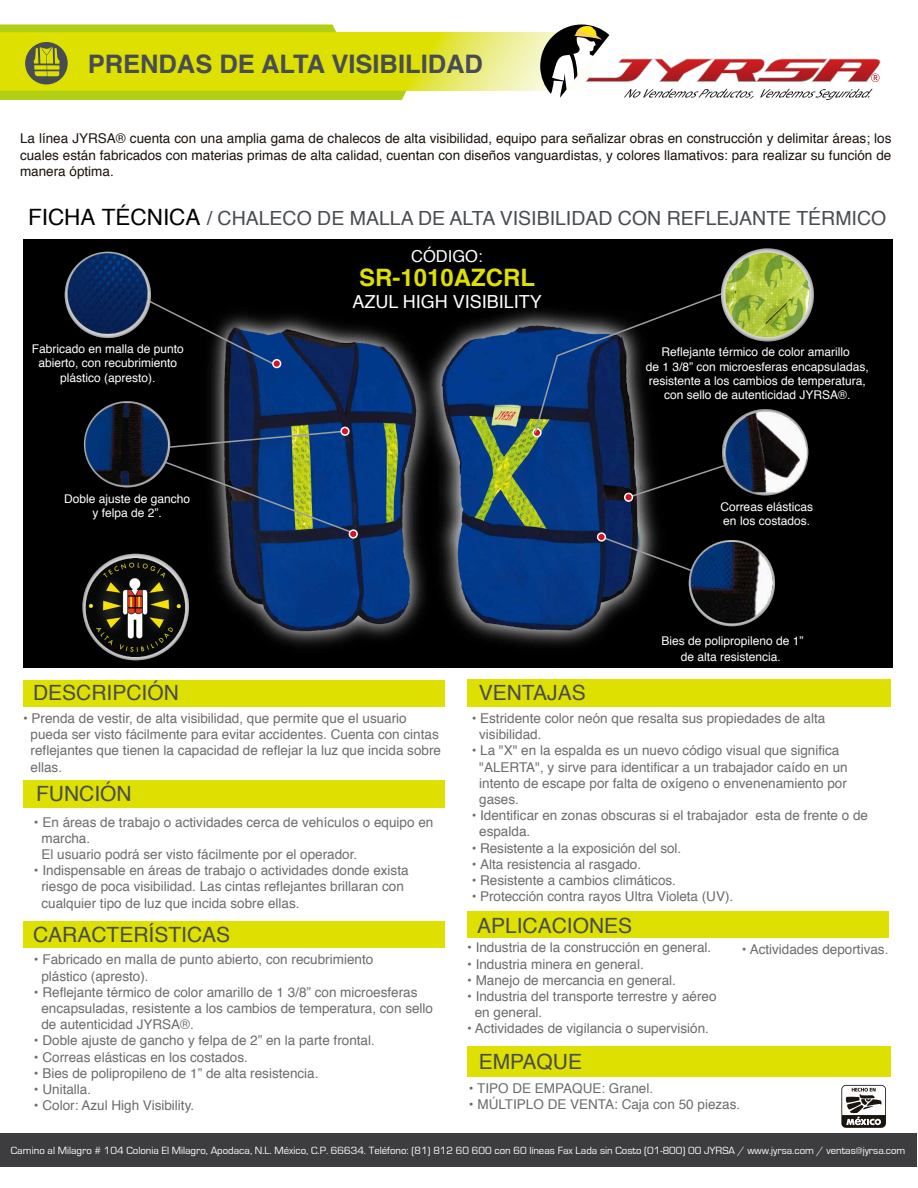
<style>
.page{position:relative;width:918px;height:1188px;background:#fff}
.page>*{position:absolute;margin:0;border:0;box-sizing:border-box;transform-origin:0 0}
.t1{font:700 25.5px "Helvetica";color:#484d52}
.t2{font:700 24px "Helvetica";color:#dde000}
.t3{font:21px "Helvetica";color:#494c51}
.t4{font:19.5px "Helvetica";color:#494c51}
.t5{font:18px "Helvetica";color:#fff}
.t6{font:16.5px "Helvetica";color:#fff}
.t7{font:13.5px/16.2px "Helvetica";color:#6c6c6d}
.t8{font:13.5px/16.5px "Helvetica";color:#1a140f;text-align:justify}
.t9{font:12px/14.4px "Helvetica";color:#fff;text-align:center}
.t10{font:10.8px "Eurostile";color:#fff}
.s1{font-size:22.5px;color:#010101}
</style>
<div class="page">
<div style="left:23px;top:239px;width:869px;height:429px;background:#000"></div>
<img style="left:275px;top:316px;width:68px;height:330px">
<img style="left:210px;top:321px;width:205px;height:320px">
<img style="left:415px;top:311px;width:243px;height:334px">
<img style="left:436px;top:317px;width:207px;height:319px">
<svg style="left:148px;top:301px;width:127px;height:65px"></svg>
<svg style="left:132px;top:430px;width:220px;height:104px"></svg>
<svg style="left:627px;top:448px;width:146px;height:51px"></svg>
<svg style="left:600px;top:535px;width:125px;height:51px"></svg>
<div style="left:341px;top:427px;width:8px;height:8px;background:#d4141e;border-radius:50%"></div>
<div style="left:340px;top:427px;width:10px;height:9px;border:2px solid #fff;border-radius:50%"></div>
<div style="left:349px;top:530px;width:8px;height:8px;background:#d4141e;border-radius:50%"></div>
<div style="left:349px;top:529px;width:9px;height:10px;border:2px solid #fff;border-radius:50%"></div>
<div style="left:273px;top:360px;width:8px;height:7px;background:#d4141e;border-radius:50%"></div>
<div style="left:272px;top:359px;width:9px;height:9px;border:2px solid #fff;border-radius:50%"></div>
<div style="left:625px;top:493px;width:7px;height:8px;background:#d4141e;border-radius:50%"></div>
<div style="left:624px;top:493px;width:9px;height:9px;border:2px solid #fff;border-radius:50%"></div>
<div style="left:598px;top:533px;width:7px;height:8px;background:#d4141e;border-radius:50%"></div>
<div style="left:597px;top:532px;width:9px;height:10px;border:2px solid #fff;border-radius:50%"></div>
<div style="left:532px;top:428px;width:10px;height:9px;border:2px solid #fff;border-radius:50%"></div>
<svg style="left:689px;top:540px;width:86px;height:86px"></svg>
<svg style="left:722px;top:409px;width:86px;height:86px"></svg>
<svg style="left:84px;top:401px;width:86px;height:86px"></svg>
<svg style="left:65px;top:252px;width:86px;height:86px"></svg>
<img style="left:691px;top:542px;width:81px;height:80px">
<img style="left:85px;top:403px;width:82px;height:82px">
<img style="left:67px;top:254px;width:81px;height:80px">
<img style="left:725px;top:413px;width:82px;height:79px">
<svg style="left:82px;top:554px;width:107px;height:106px"></svg>
<img style="left:83px;top:558px;width:106px;height:98px">
<svg style="left:533px;top:287px;width:203px;height:148px"></svg>
<svg style="left:0;top:32px;width:540px;height:59px;background:#dfe21c"></svg>
<svg style="left:0;top:24px;width:336px;height:8px;background:#b6d225"></svg>
<svg style="left:0;top:91px;width:406px;height:9px;background:#b2cf18"></svg>
<div style="left:0;top:1133px;width:917px;height:34px;background:#3d3d3f"></div>
<div style="left:23px;top:780px;width:421px;height:28px;background:#dde000"></div>
<div style="left:467px;top:679px;width:423px;height:28px;background:#dde000"></div>
<div style="left:467px;top:1047px;width:423px;height:30px;background:#dde000"></div>
<div style="left:23px;top:921px;width:421px;height:27px;background:#dde000"></div>
<div style="left:467px;top:911px;width:421px;height:26px;background:#dde000"></div>
<svg style="left:841px;top:1085px;width:45px;height:43px"></svg>
<div style="left:23px;top:680px;width:421px;height:26px;background:#dde000"></div>
<svg style="left:540px;top:24px;width:341px;height:76px"></svg>
<svg style="left:25px;top:42px;width:43px;height:43px;background:#929628"></svg>
<svg style="left:721px;top:248px;width:93px;height:93px"></svg>
<img style="left:725px;top:253px;width:85px;height:84px;border-radius:42px">
<h1 class="t1" style="left:88px;top:43px;width:397px">PRENDAS DE ALTA VISIBILIDAD</h1>
<p class="t8" style="left:20px;top:131px;width:873px">La línea JYRSA® cuenta con una amplia gama de chalecos de alta visibilidad, equipo para señalizar obras en construcción y delimitar áreas; los cuales están fabricados con materias primas de alta calidad, cuentan con diseños vanguardistas, y colores llamativos: para realizar su función de manera óptima.</p>
<h3 class="t4" style="left:28px;top:203px;width:860px"><span class="s1">FICHA TÉCNICA</span> / CHALECO DE MALLA DE ALTA VISIBILIDAD CON REFLEJANTE TÉRMICO</h3>
<p class="t6" style="left:411px;top:243px;width:73px">CÓDIGO:</p>
<p class="t9" style="left:32px;top:342px;width:154px">Fabricado en malla de punto abierto, con recubrimiento plástico (apresto).</p>
<h2 class="t2" style="left:359px;top:258px;width:178px">SR-1010AZCRL</h2>
<h3 class="t5" style="left:352px;top:288px;width:191px">AZUL HIGH VISIBILITY</h3>
<p class="t9" style="left:646px;top:345px;width:224px">Reflejante térmico de color amarillo<br>de 1 3/8” con microesferas encapsuladas, resistente a los cambios de temperatura, con sello de autenticidad JYRSA®.</p>
<p class="t9" style="left:64px;top:492px;width:128px">Doble ajuste de gancho y felpa de 2”.</p>
<p class="t9" style="left:720px;top:500px;width:94px;text-align:left">Correas elásticas en los costados.</p>
<h3 class="t3" style="left:33px;top:677px;width:147px">DESCRIPCIÓN</h3>
<p class="t7" style="left:31px;top:711px;width:412px;text-indent:-8px">• Prenda de vestir, de alta visibilidad, que permite que el usuario pueda ser visto fácilmente para evitar accidentes. Cuenta con cintas reflejantes que tienen la capacidad de reflejar la luz que incida sobre ellas.</p>
<h3 class="t3" style="left:36px;top:778px;width:97px">FUNCIÓN</h3>
<p class="t7" style="left:41px;top:814px;width:393px;text-indent:-8px">• En áreas de trabajo o actividades cerca de vehículos o equipo en marcha.<br>El usuario podrá ser visto fácilmente por el operador.</p>
<p class="t7" style="left:41px;top:863px;width:369px;text-indent:-8px">• Indispensable en áreas de trabajo o actividades donde exista riesgo de poca visibilidad. Las cintas reflejantes brillaran con cualquier tipo de luz que incida sobre ellas.</p>
<h3 class="t3" style="left:479px;top:677px;width:108px">VENTAJAS</h3>
<p class="t9" style="left:662px;top:634px;width:144px;line-height:15.5px">Bies de polipropileno de 1” de alta resistencia.</p>
<p class="t7" style="left:479px;top:711px;width:348px;text-indent:-8px">• Estridente color neón que resalta sus propiedades de alta visibilidad.</p>
<p class="t7" style="left:479px;top:743px;width:370px;text-indent:-8px">• La "X" en la espalda es un nuevo código visual que significa "ALERTA", y sirve para identificar a un trabajador caído en un intento de escape por falta de oxígeno o envenenamiento por gases.</p>
<p class="t7" style="left:479px;top:808px;width:390px;text-indent:-8px">• Identificar en zonas obscuras si el trabajador esta de frente o de espalda.</p>
<p class="t7" style="left:472px;top:840px;width:211px">• Resistente a la exposición del sol.</p>
<p class="t7" style="left:472px;top:856px;width:171px">• Alta resistencia al rasgado.</p>
<p class="t7" style="left:472px;top:873px;width:206px">• Resistente a cambios climáticos.</p>
<p class="t7" style="left:472px;top:889px;width:263px">• Protección contra rayos Ultra Violeta (UV).</p>
<h3 class="t3" style="left:33px;top:918px;width:199px">CARACTERÍSTICAS</h3>
<h3 class="t3" style="left:477px;top:909px;width:157px">APLICACIONES</h3>
<p class="t7" style="left:467px;top:940px;width:246px">• Industria de la construcción en general.</p>
<p class="t7" style="left:467px;top:956px;width:178px">• Industria minera en general.</p>
<p class="t7" style="left:467px;top:972px;width:210px">• Manejo de mercancia en general.</p>
<p class="t7" style="left:475px;top:989px;width:243px;text-indent:-8px">• Industria del transporte terrestre y aéreo en general.</p>
<p class="t7" style="left:467px;top:1021px;width:243px">• Actividades de vigilancia o supervisión.</p>
<p class="t7" style="left:742px;top:941px;width:148px">• Actividades deportivas.</p>
<p class="t7" style="left:41px;top:952px;width:333px;text-indent:-8px">• Fabricado en malla de punto abierto, con recubrimiento plástico (apresto).</p>
<p class="t7" style="left:41px;top:984px;width:393px;text-indent:-8px">• Reflejante térmico de color amarillo de 1 3/8” con microesferas encapsuladas, resistente a los cambios de temperatura, con sello de autenticidad JYRSA®.</p>
<p class="t7" style="left:34px;top:1033px;width:342px">• Doble ajuste de gancho y felpa de 2” en la parte frontal.</p>
<p class="t7" style="left:34px;top:1049px;width:216px">• Correas elásticas en los costados.</p>
<p class="t7" style="left:34px;top:1065px;width:286px">• Bies de polipropileno de 1” de alta resistencia.</p>
<p class="t7" style="left:34px;top:1082px;width:59px">• Unitalla.</p>
<p class="t7" style="left:34px;top:1098px;width:162px">• Color: Azul High Visibility.</p>
<h3 class="t3" style="left:479px;top:1046px;width:105px">EMPAQUE</h3>
<p class="t7" style="left:469px;top:1080px;width:186px">• TIPO DE EMPAQUE: Granel.</p>
<p class="t7" style="left:469px;top:1096px;width:273px">• MÚLTIPLO DE VENTA: Caja con 50 piezas.</p>
<p class="t10" style="left:11px;top:1144px;width:896px">Camino al Milagro # 104 Colonia El Milagro, Apodaca, N.L. México, C.P. 66634. Teléfono: (81) 812 60 600 con 60 líneas Fax Lada sin Costo (01-800) 00 JYRSA / www.jyrsa.com / ventas@jyrsa.com</p>
</div>
